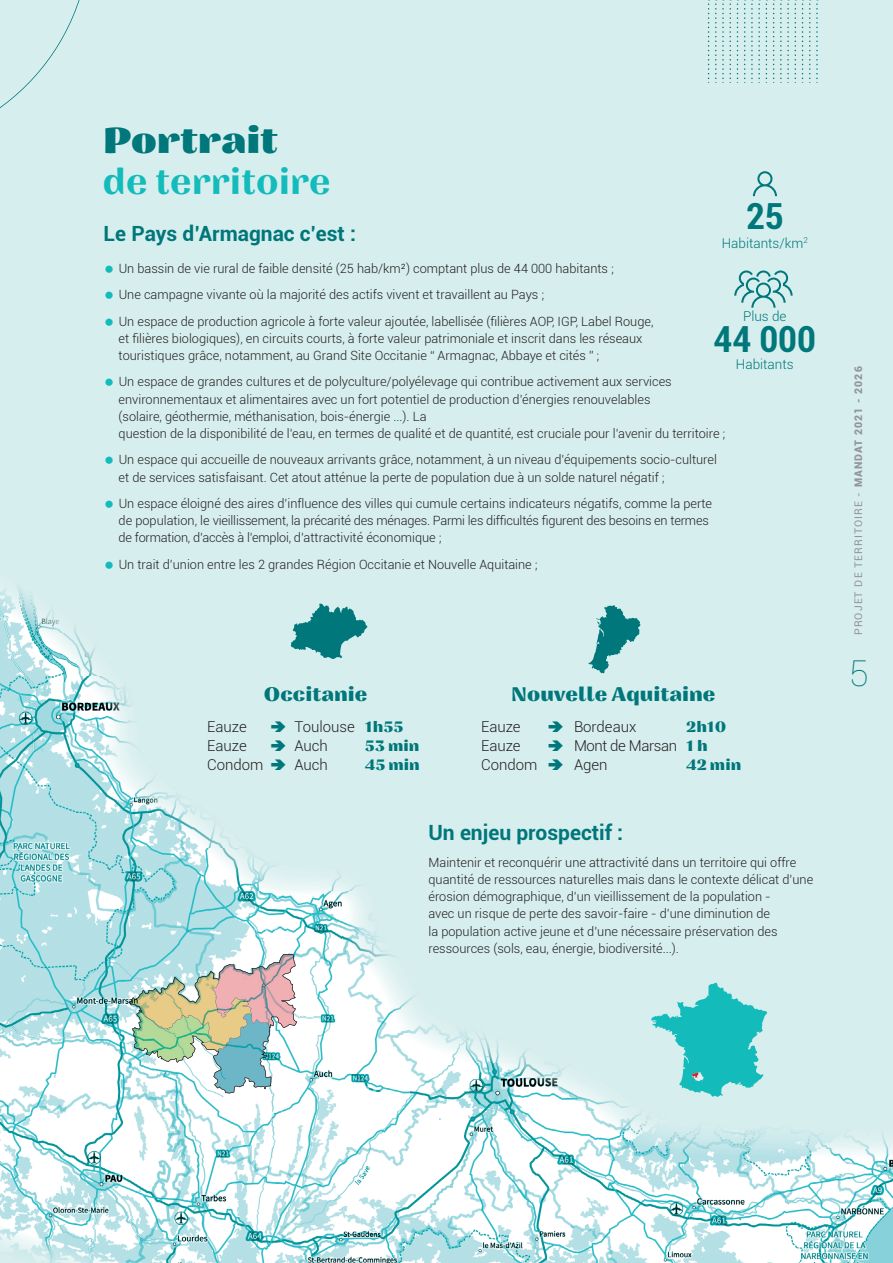
<style>
.page{position:relative;width:893px;height:1263px;background:#d7eeee}
.page>*{position:absolute;margin:0;border:0;box-sizing:border-box;transform-origin:0 0}
.t1{font:600 36px "Nazare";color:#14bbbb}
.t2{font:800 36px "Nazare";color:#00777a}
.t3{font:700 condensed 36px "Roboto";color:#00777a}
.t4{font:100 36px "Roboto";color:#00777a}
.t5{font:700 21px "Roboto";color:#00777a}
.t6{font:800 19.5px "Nazare";color:#00777a}
.t7{font:300 15px "Roboto";color:#231f20}
.t8{font:800 15px "Nazare";color:#00777a}
.t9{font:300 15px "Roboto";letter-spacing:-.025em;color:#231f20}
.t10{font:300 13.5px "Roboto";color:#00777a}
.t11{font:300 12.75px/17.2px "Roboto";color:#231f20}
.t12{font:10.5px "Roboto";letter-spacing:.1em;color:#939598}
.s1{font-family:"Nazare";font-weight:800;color:#00777a}
.s2{font-weight:900}
</style>
<div class="page">
<img style="left:0;top:634px;width:893px;height:629px">
<img style="left:0;top:588px;width:641px;height:46px">
<img style="left:37px;top:634px;width:856px;height:43px">
<img style="left:65px;top:677px;width:578px;height:129px">
<img style="left:643px;top:677px;width:250px;height:258px">
<img style="left:110px;top:806px;width:533px;height:43px">
<img style="left:199px;top:849px;width:444px;height:43px">
<img style="left:243px;top:892px;width:400px;height:43px">
<img style="left:332px;top:935px;width:561px;height:86px">
<img style="left:376px;top:1021px;width:517px;height:43px">
<img style="left:465px;top:1064px;width:428px;height:43px">
<img style="left:584px;top:1107px;width:309px;height:43px">
<img style="left:652px;top:1150px;width:241px;height:10px">
<img style="left:0;top:1223px;width:66px;height:40px">
<img style="left:65px;top:1244px;width:67px;height:19px">
<svg style="left:129px;top:954px;width:168px;height:139px;background:#c1cec2"></svg>
<svg style="left:651px;top:983px;width:116px;height:114px"></svg>
<svg style="left:0;top:0;width:80px;height:108px"></svg>
<svg style="left:773px;top:0;width:16px;height:83px"></svg>
<svg style="left:766px;top:0;width:1px;height:83px"></svg>
<svg style="left:744px;top:0;width:16px;height:83px"></svg>
<svg style="left:737px;top:0;width:1px;height:83px"></svg>
<svg style="left:708px;top:0;width:23px;height:83px"></svg>
<svg style="left:802px;top:0;width:1px;height:83px"></svg>
<svg style="left:809px;top:0;width:9px;height:83px"></svg>
<svg style="left:795px;top:0;width:1px;height:83px"></svg>
<svg style="left:752px;top:171px;width:25px;height:25px"></svg>
<svg style="left:734px;top:270px;width:59px;height:38px"></svg>
<svg style="left:291px;top:604px;width:76px;height:55px"></svg>
<svg style="left:588px;top:605px;width:52px;height:68px"></svg>
<svg style="left:271px;top:721px;width:14px;height:11px"></svg>
<svg style="left:271px;top:740px;width:14px;height:11px"></svg>
<svg style="left:271px;top:758px;width:14px;height:11px"></svg>
<svg style="left:549px;top:721px;width:14px;height:11px"></svg>
<svg style="left:549px;top:740px;width:14px;height:11px"></svg>
<svg style="left:549px;top:758px;width:14px;height:11px"></svg>
<p class="t2" style="left:103px;top:126px;width:177px">Portrait</p>
<p class="t1" style="left:103px;top:167px;width:229px">de territoire</p>
<p class="t5" style="left:104px;top:222px;width:254px">Le Pays d’Armagnac c’est :</p>
<p class="t3" style="left:746px;top:195px;width:39px">25</p>
<p class="t10" style="left:722px;top:235px;width:88px">Habitants/km<sup>2</sup></p>
<p class="t11" style="left:119px;top:260px;width:497px">Un bassin de vie rural de faible densité (25 hab/km²) comptant plus de 44 000 habitants ;</p>
<p class="t11" style="left:119px;top:286px;width:427px">Une campagne vivante où la majorité des actifs vivent et travaillent au Pays ;</p>
<p class="t11" style="left:119px;top:313px;width:536px">Un espace de production agricole à forte valeur ajoutée, labellisée (filières AOP, IGP, Label Rouge, et filières biologiques), en circuits courts, à forte valeur patrimoniale et inscrit dans les réseaux touristiques grâce, notamment, au Grand Site Occitanie “ Armagnac, Abbaye et cités ” ;</p>
<p class="t11" style="left:119px;top:373px;width:608px">Un espace de grandes cultures et de polyculture/polyélevage qui contribue activement aux services environnementaux et alimentaires avec un fort potentiel de production d’énergies renouvelables<br>(solaire, géothermie, méthanisation, bois-énergie ...). La<br>question de la disponibilité de l’eau, en termes de qualité et de quantité, est cruciale pour l’avenir du territoire ;</p>
<p class="t11" style="left:119px;top:451px;width:600px">Un espace qui accueille de nouveaux arrivants grâce, notamment, à un niveau d’équipements socio-culturel et de services satisfaisant. Cet atout atténue la perte de population due à un solde naturel négatif ;</p>
<p class="t11" style="left:119px;top:495px;width:595px">Un espace éloigné des aires d’influence des villes qui cumule certains indicateurs négatifs, comme la perte de population, le vieillissement, la précarité des ménages. Parmi les difficultés figurent des besoins en termes de formation, d’accès à l’emploi, d’attractivité économique ;</p>
<p class="t11" style="left:119px;top:556px;width:420px">Un trait d’union entre les 2 grandes Région Occitanie et Nouvelle Aquitaine ;</p>
<p class="t10" style="left:743px;top:308px;width:45px">Plus de</p>
<p class="t3" style="left:714px;top:319px;width:104px">44 000</p>
<p class="t10" style="left:736px;top:357px;width:59px">Habitants</p>
<p class="t6" style="left:264px;top:683px;width:105px">Occitanie</p>
<p class="t7" style="left:207px;top:718px;width:41px">Eauze</p>
<p class="t7" style="left:294px;top:718px;width:111px">Toulouse <span class="s1">1h55</span></p>
<p class="t7" style="left:207px;top:737px;width:41px">Eauze</p>
<p class="t7" style="left:294px;top:737px;width:35px">Auch</p>
<p class="t8" style="left:365px;top:737px;width:56px">53 min</p>
<p class="t7" style="left:207px;top:756px;width:58px">Condom</p>
<p class="t7" style="left:294px;top:756px;width:35px">Auch</p>
<p class="t8" style="left:365px;top:756px;width:56px">45 min</p>
<p class="t6" style="left:511px;top:683px;width:206px">Nouvelle Aquitaine</p>
<p class="t7" style="left:481px;top:718px;width:41px">Eauze</p>
<p class="t7" style="left:574px;top:718px;width:64px">Bordeaux</p>
<p class="t8" style="left:686px;top:718px;width:42px">2h10</p>
<p class="t7" style="left:481px;top:737px;width:41px">Eauze</p>
<p class="t9" style="left:574px;top:737px;width:135px">Mont de Marsan <span class="s1">1 h</span></p>
<p class="t7" style="left:481px;top:756px;width:58px">Condom</p>
<p class="t7" style="left:574px;top:756px;width:35px">Agen</p>
<p class="t8" style="left:686px;top:756px;width:57px">42 min</p>
<p class="t5" style="left:428px;top:821px;width:196px">Un enjeu prospectif :</p>
<p class="t11" style="left:428px;top:854px;width:386px">Maintenir et reconquérir une attractivité dans un territoire qui offre quantité de ressources naturelles mais dans le contexte délicat d’une érosion démographique, d’un vieillissement de la population -<br>avec un risque de perte des savoir-faire - d’une diminution de<br>la population active jeune et d’une nécessaire préservation des ressources (sols, eau, énergie, biodiversité...).</p>
<p class="t12" style="left:852px;top:635px;width:270px;rotate:-90deg">PROJET DE TERRITOIRE - <span class="s2">MANDAT 2021 - 2026</span></p>
<p class="t4" style="left:849px;top:652px;width:21px">5</p>
</div>
